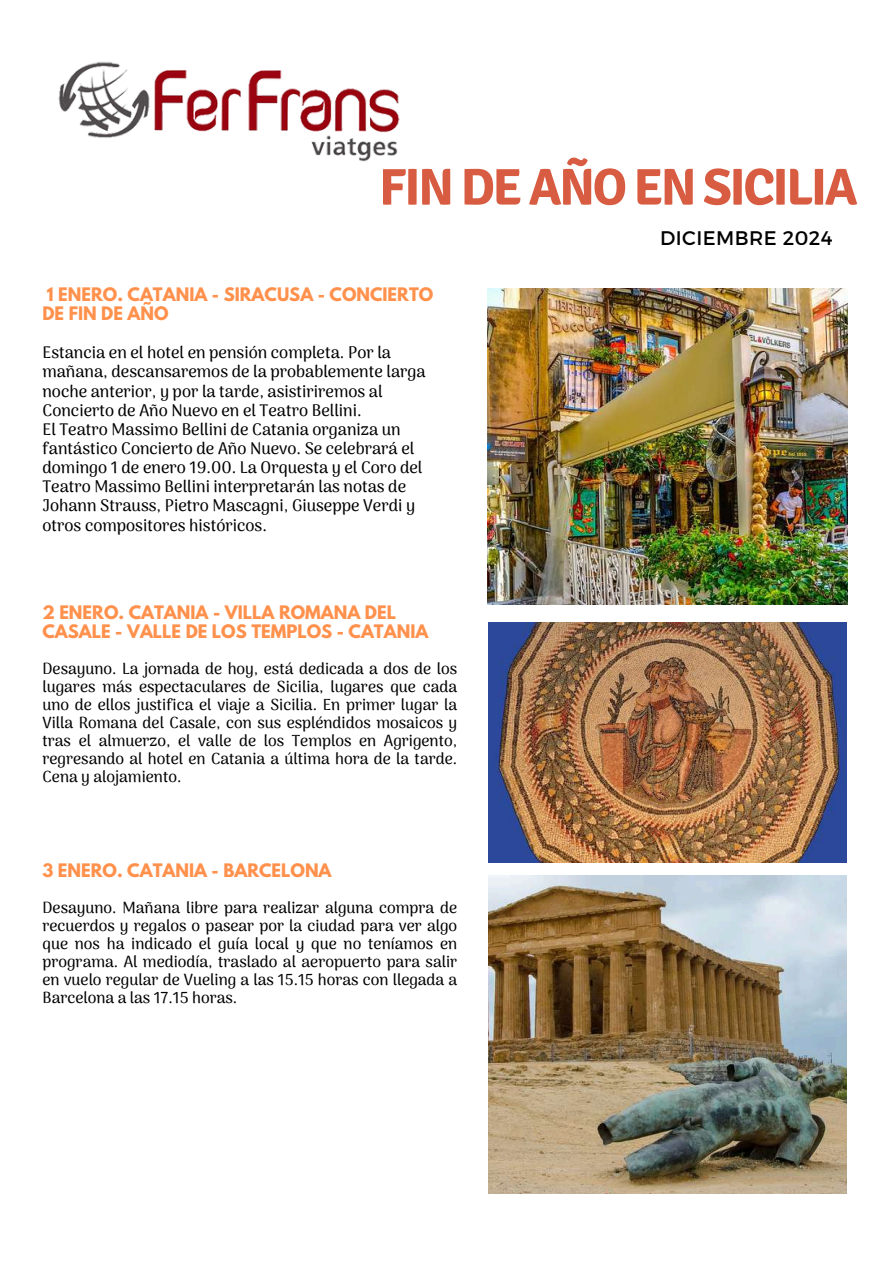
<style>
.page{position:relative;width:894px;height:1264px;background:#fff}
.page>*{position:absolute;margin:0;border:0;box-sizing:border-box;transform-origin:0 0}
.t1{font:700 51.6px "Signika";letter-spacing:-.045em;color:#d85c41}
.t2{font:19.65px "Montserrat";letter-spacing:.025em;color:#000}
.t3{font:500 16.5px/19px "Arima Madurai";color:#000}
.t4{font:700 16.5px/19.2px "League Spartan";color:#ff914d}
.t5{font:500 15.75px/18px "Arima Madurai";color:#000;text-align:justify}
</style>
<div class="page">
<img style="left:488px;top:875px;width:358px;height:318px">
<img style="left:487px;top:288px;width:360px;height:316px">
<img style="left:488px;top:623px;width:358px;height:239px">
<img style="left:58px;top:62px;width:342px;height:100px">
<h1 class="t1" style="left:379px;top:156px;width:480px">FIN DE AÑO EN SICILIA</h1>
<p class="t2" style="left:660px;top:225px;width:174px">DICIEMBRE 2024</p>
<p class="t4" style="left:42px;top:286px;width:392px;line-height:19.6px">1 ENERO. CATANIA - SIRACUSA - CONCIERTO<br>DE FIN DE AÑO</p>
<p class="t3" style="left:42px;top:343px;width:384px">Estancia en el hotel en pensión completa. Por la mañana, descansaremos de la probablemente larga noche anterior, y por la tarde, asistiriremos al Concierto de Año Nuevo en el Teatro Bellini.<br>El Teatro Massimo Bellini de Catania organiza un fantástico Concierto de Año Nuevo. Se celebrará el domingo 1 de enero 19.00. La Orquesta y el Coro del Teatro Massimo Bellini interpretarán las notas de Johann Strauss, Pietro Mascagni, Giuseppe Verdi y otros compositores históricos.</p>
<p class="t4" style="left:42px;top:605px;width:387px">2 ENERO. CATANIA - VILLA ROMANA DEL<br>CASALE - VALLE DE LOS TEMPLOS - CATANIA</p>
<p class="t5" style="left:42px;top:659px;width:416px">Desayuno. La jornada de hoy, está dedicada a dos de los lugares más espectaculares de Sicilia, lugares que cada uno de ellos justifica el viaje a Sicilia. En primer lugar la Villa Romana del Casale, con sus espléndidos mosaicos y tras el almuerzo, el valle de los Templos en Agrigento, regresando al hotel en Catania a última hora de la tarde.<br>Cena y alojamiento.</p>
<p class="t4" style="left:42px;top:862px;width:290px">3 ENERO. CATANIA - BARCELONA</p>
<p class="t5" style="left:42px;top:898px;width:416px">Desayuno. Mañana libre para realizar alguna compra de recuerdos y regalos o pasear por la ciudad para ver algo que nos ha indicado el guía local y que no teníamos en programa. Al mediodía, traslado al aeropuerto para salir en vuelo regular de Vueling a las 15.15 horas con llegada a Barcelona a las 17.15 horas.</p>
</div>
